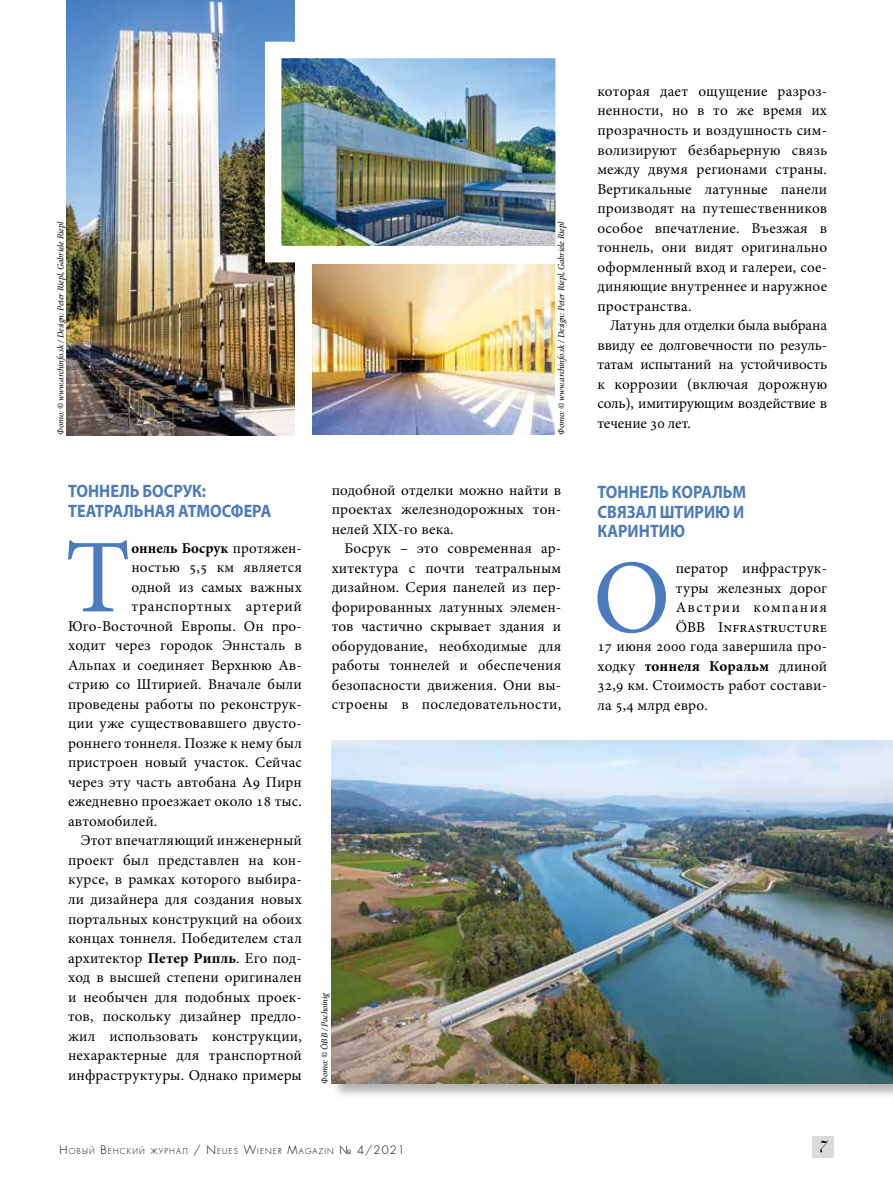
<style>
.page{position:relative;width:893px;height:1191px;background:#fff}
.page>*{position:absolute;margin:0;border:0;box-sizing:border-box;transform-origin:0 0}
.t1{font:105px "Minion Pro";color:#4b7bbd}
.t2{font:700 18px/19.5px "Myriad Pro";color:#4b7bbd;scale:.9 1}
.t3{font:italic 16.5px "Paragon Nord C";color:#000}
.t4{font:15px/19.5px "Minion Pro";letter-spacing:.01em;color:#000;text-align:justify}
.t5{font:700 15px "Minion Pro";letter-spacing:.005em;color:#000}
.t6{font:15px "Minion Pro";letter-spacing:.04em;color:#000}
.t7{font:15px "Minion Pro";letter-spacing:.09em;color:#000}
.t8{font:italic 9px "Minion Pro";letter-spacing:-.02em;color:#000}
.t9{font:7.8px "Favorit Light C";letter-spacing:.145em;color:#000}
.s1{font-weight:400}
.s2{font-weight:700}
.s3{font-size:11.25px}
</style>
<div class="page">
<div style="left:812px;top:1136px;width:21px;height:22px;background:#dadada"></div>
<div style="left:331px;top:740px;width:562px;height:359px;background:#000;opacity:.3"></div>
<img style="left:332px;top:740px;width:561px;height:343px">
<img style="left:67px;top:0;width:228px;height:435px">
<img style="left:312px;top:265px;width:243px;height:170px">
<img style="left:282px;top:59px;width:273px;height:186px">
<p class="t8" style="left:55px;top:435px;width:215px;rotate:-90deg">Фото: © www.archinfo.sk / Design: Peter Riepl, Gabriele Riepl</p>
<p class="t8" style="left:555px;top:435px;width:215px;rotate:-90deg">Фото: © www.archinfo.sk / Design: Peter Riepl, Gabriele Riepl</p>
<p class="t2" style="left:68px;top:481px;width:227px">ТОННЕЛЬ БОСРУК:<br>ТЕАТРАЛЬНАЯ АТМОСФЕРА</p>
<h1 class="t1" style="left:65px;top:507px;width:67px">Т</h1>
<p class="t5" style="left:132px;top:537px;width:172px">оннель Босрук <span class="s1">протяжен-</span></p>
<p class="t4" style="left:132px;top:558px;width:172px">ностью 5,5 км является</p>
<p class="t4" style="left:132px;top:577px;width:172px">одной из самых важных</p>
<p class="t6" style="left:132px;top:596px;width:172px">транспортных артерий</p>
<p class="t4" style="left:68px;top:616px;width:235px">Юго-Восточной Европы. Он про-</p>
<p class="t4" style="left:68px;top:636px;width:235px">ходит через городок Эннсталь в</p>
<p class="t4" style="left:68px;top:655px;width:235px">Альпах и соединяет Верхнюю Ав-</p>
<p class="t4" style="left:68px;top:675px;width:235px">стрию со Штирией. Вначале были</p>
<p class="t4" style="left:68px;top:694px;width:235px">проведены работы по реконструк-</p>
<p class="t4" style="left:68px;top:714px;width:235px">ции уже существовавшего двусто-</p>
<p class="t4" style="left:68px;top:733px;width:235px">роннего тоннеля. Позже к нему был</p>
<p class="t4" style="left:68px;top:753px;width:235px">пристроен новый участок. Сейчас</p>
<p class="t4" style="left:68px;top:772px;width:235px">через эту часть автобана A9 Пирн</p>
<p class="t4" style="left:68px;top:792px;width:235px">ежедневно проезжает около 18 тыс.</p>
<p class="t4" style="left:68px;top:811px;width:91px">автомобилей.</p>
<p class="t4" style="left:81px;top:831px;width:223px">Этот впечатляющий инженерный</p>
<p class="t4" style="left:68px;top:850px;width:235px">проект был представлен на кон-</p>
<p class="t4" style="left:68px;top:870px;width:235px">курсе, в рамках которого выбира-</p>
<p class="t4" style="left:68px;top:889px;width:235px">ли дизайнера для создания новых</p>
<p class="t4" style="left:68px;top:909px;width:235px">портальных конструкций на обоих</p>
<p class="t4" style="left:68px;top:928px;width:235px">концах тоннеля. Победителем стал</p>
<p class="t4" style="left:68px;top:948px;width:235px">архитектор <span class="s2">Петер Рипль</span>. Его под-</p>
<p class="t4" style="left:68px;top:967px;width:235px">ход в высшей степени оригинален</p>
<p class="t4" style="left:68px;top:987px;width:235px">и необычен для подобных проек-</p>
<p class="t4" style="left:68px;top:1006px;width:235px">тов, поскольку дизайнер предло-</p>
<p class="t4" style="left:68px;top:1026px;width:235px">жил использовать конструкции,</p>
<p class="t4" style="left:68px;top:1045px;width:235px">нехарактерные для транспортной</p>
<p class="t4" style="left:68px;top:1065px;width:235px">инфраструктуры. Однако примеры</p>
<p class="t4" style="left:332px;top:480px;width:231px">подобной отделки можно найти в проектах железнодорожных тон&shy;нелей XIX-го века.</p>
<p class="t4" style="left:332px;top:539px;width:231px;text-indent:13px">Босрук – это современная ар&shy;хитектура с почти театральным дизайном. Серия панелей из пер&shy;форированных латунных элемен&shy;тов частично скрывает здания и оборудование, необходимые для работы тоннелей и обеспечения безопасности движения. Они вы&shy;строены в последовательности,</p>
<p class="t8" style="left:319px;top:1083px;width:93px;rotate:-90deg">Фото: © ÖBB / Pachoinig</p>
<p class="t4" style="left:597px;top:81px;width:231px">которая дает ощущение разроз&shy;ненности, но в то же время их прозрачность и воздушность сим&shy;волизируют безбарьерную связь между двумя регионами страны.<br>Вертикальные латунные панели производят на путешественников особое впечатление. Въезжая в тоннель, они видят оригинально оформленный вход и галереи, сое&shy;диняющие внутреннее и наружное пространства.</p>
<p class="t4" style="left:597px;top:315px;width:231px;text-indent:13px">Латунь для отделки была выбрана ввиду ее долговечности по резуль&shy;татам испытаний на устойчивость к коррозии (включая дорожную соль), имитирующим воздействие в течение 30 лет.</p>
<p class="t2" style="left:598px;top:482px;width:167px;text-align:justify">ТОННЕЛЬ КОРАЛЬМ СВЯЗАЛ ШТИРИЮ И КАРИНТИЮ</p>
<h1 class="t1" style="left:593px;top:528px;width:79px">О</h1>
<p class="t4" style="left:676px;top:558px;width:153px">ператор инфраструк-</p>
<p class="t4" style="left:676px;top:578px;width:153px">туры железных дорог</p>
<p class="t7" style="left:676px;top:597px;width:153px">Австрии компания</p>
<p class="t4" style="left:676px;top:617px;width:153px">ÖBB Infrastructure</p>
<p class="t4" style="left:597px;top:636px;width:231px">17 июня 2000 года завершила про-</p>
<p class="t5" style="left:597px;top:655px;width:231px"><span class="s1">ходку</span> тоннеля Коральм <span class="s1">длиной</span></p>
<p class="t4" style="left:597px;top:675px;width:231px">32,9 км. Стоимость работ состави-</p>
<p class="t4" style="left:597px;top:695px;width:112px">ла 5,4 млрд евро.</p>
<p class="t9" style="left:60px;top:1145px;width:347px"><span class="s3">Н</span>ОВЫЙ <span class="s3">В</span>ЕНСКИЙ ЖУРНАЛ <span class="s3">/</span> <span class="s3">N</span>EUES <span class="s3">W</span>IEN ER <span class="s3">M</span>AGAZIN <span class="s3">№ 4/2021</span></p>
<p class="t3" style="left:818px;top:1137px;width:8px">7</p>
</div>
